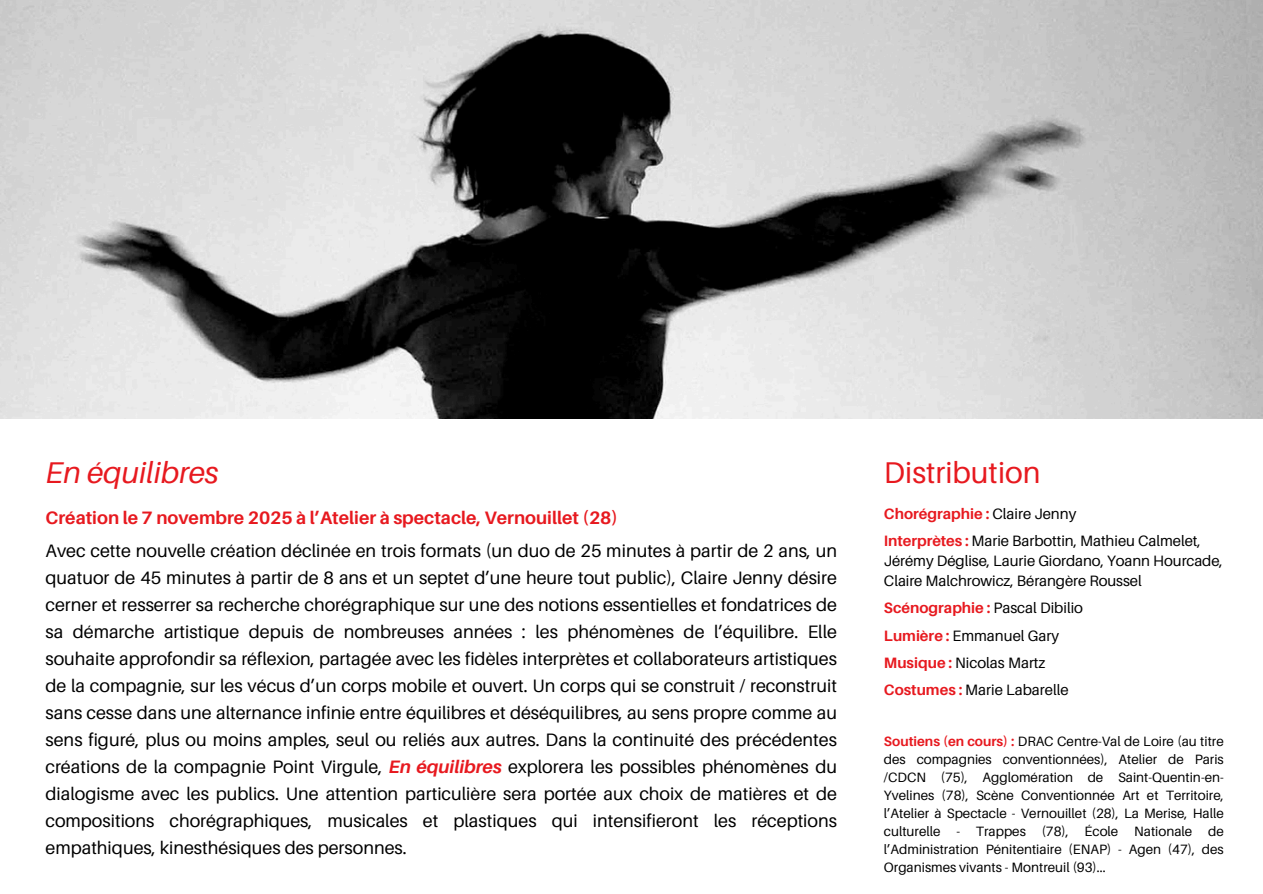
<style>
.page{position:relative;width:1263px;height:894px;background:#fff}
.page>*{position:absolute;margin:0;border:0;box-sizing:border-box;transform-origin:0 0}
.t1{font:italic 30px "Aileron";color:#e7191f}
.t2{font:30px "Aileron";color:#e7191f}
.t3{font:18px/27px "Aileron";color:#000;text-align:justify}
.t4{font:700 18px "Aileron";color:#e7191f}
.t5{font:15px/20.2px "Aileron";letter-spacing:-.005em;color:#000}
.t6{font:700 15px "Aileron";color:#e7191f}
.t7{font:13.5px/18px "Aileron";color:#000;text-align:justify}
.s1{font-weight:400;color:#000}
.s2{font-weight:700;color:#e7191f}
.s3{font-weight:700;font-style:italic;color:#e7191f}
</style>
<div class="page">
<img style="left:0;top:0;width:1263px;height:418px">
<h1 class="t1" style="left:46px;top:453px;width:175px">En équilibres</h1>
<p class="t2" style="left:884px;top:453px;width:158px">Distribution</p>
<h2 class="t4" style="left:46px;top:506px;width:574px">Création le 7 novembre 2025 à l’Atelier à spectacle, Vernouillet (28)</h2>
<h3 class="t6" style="left:884px;top:504px;width:194px">Chorégraphie : <span class="s1">Claire Jenny</span></h3>
<p class="t5" style="left:884px;top:530px;width:318px"><span class="s2">Interprètes :</span> Marie Barbottin, Mathieu Calmelet,</p>
<p class="t5" style="left:884px;top:550px;width:340px">Jérémy Déglise, Laurie Giordano, Yoann Hourcade,<br>Claire Malchrowicz, Bérangère Roussel</p>
<p class="t6" style="left:884px;top:598px;width:201px">Scénographie : <span class="s1">Pascal Dibilio</span></p>
<p class="t5" style="left:884px;top:624px;width:177px"><span class="s2">Lumière :</span> Emmanuel Gary</p>
<p class="t5" style="left:884px;top:651px;width:163px"><span class="s2">Musique :</span> Nicolas Martz</p>
<p class="t5" style="left:884px;top:678px;width:186px"><span class="s2">Costumes :</span> Marie Labarelle</p>
<h1 class="t3" style="left:46px;top:536px;width:793px">Avec cette nouvelle création déclinée en trois formats (un duo de 25 minutes à partir de 2 ans, un quatuor de 45 minutes à partir de 8 ans et un septet d’une heure tout public), Claire Jenny désire cerner et resserrer sa recherche chorégraphique sur une des notions essentielles et fondatrices de sa démarche artistique depuis de nombreuses années : les phénomènes de l’équilibre. Elle souhaite approfondir sa réflexion, partagée avec les fidèles interprètes et collaborateurs artistiques de la compagnie, sur les vécus d’un corps mobile et ouvert. Un corps qui se construit / reconstruit sans cesse dans une alternance infinie entre équilibres et déséquilibres, au sens propre comme au sens figuré, plus ou moins amples, seul ou reliés aux autres. Dans la continuité des précédentes créations de la compagnie Point Virgule, <span class="s3">En équilibres</span> explorera les possibles phénomènes du dialogisme avec les publics. Une attention particulière sera portée aux choix de matières et de compositions chorégraphiques, musicales et plastiques qui intensifieront les réceptions empathiques, kinesthésiques des personnes.</h1>
<p class="t7" style="left:884px;top:731px;width:341px"><span class="s2">Soutiens (en cours) :</span> DRAC Centre-Val de Loire (au titre des compagnies conventionnées), Atelier de Paris /CDCN (75), Agglomération de Saint-Quentin-en-Yvelines (78), Scène Conventionnée Art et Territoire, l’Atelier à Spectacle - Vernouillet (28), La Merise, Halle culturelle - Trappes (78), École Nationale de l’Administration Pénitentiaire (ENAP) - Agen (47), des Organismes vivants - Montreuil (93)...</p>
</div>
